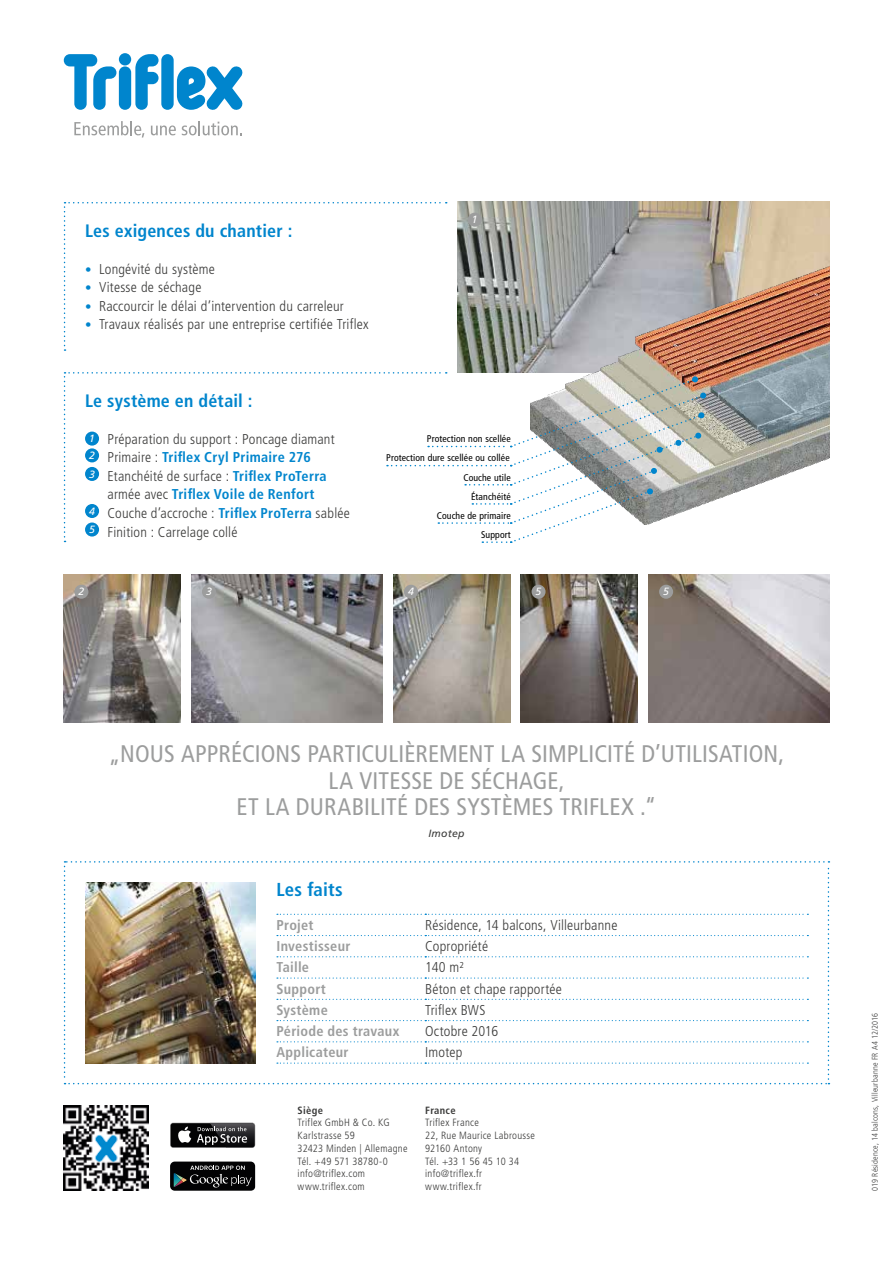
<style>
.page{position:relative;width:893px;height:1263px;background:#fff}
.page>*{position:absolute;margin:0;border:0;box-sizing:border-box;transform-origin:0 0}
.t1{font:condensed 24px/26.4px "Frutiger LT Pro";letter-spacing:.005em;color:#9c9d9d;text-align:center}
.t2{font:700 condensed 18.75px "Frutiger LT Pro";letter-spacing:.01em;color:#0085cd}
.t3{font:700 condensed 18px "Frutiger LT Pro";letter-spacing:.01em;color:#0085cd}
.t4{font:300 condensed 14.25px "Frutiger LT Pro";letter-spacing:.015em;color:#3b3b3a}
.t5{font:700 condensed 14.25px "Frutiger LT Pro";letter-spacing:.02em;color:#9c9d9d}
.t6{font:700 condensed 14.25px "Frutiger LT Pro";letter-spacing:.02em;color:#0085cd}
.t7{font:300 condensed 10.5px/12.8px "Frutiger LT Pro";letter-spacing:.025em;color:#3b3b3a}
.t8{font:700 condensed 10.5px "Frutiger LT Pro";letter-spacing:.03em;color:#3b3b3a}
.t9{font:italic 10.5px "Frutiger LT Pro";letter-spacing:.025em;color:#3b3b3a}
.t10{font:italic 10.5px "Frutiger LT Pro";color:#fff}
.t11{font:condensed 9.75px/19.2px "Frutiger LT Pro";letter-spacing:.01em;color:#000;text-align:right}
.t12{font:300 condensed 8.25px "Frutiger LT Pro";letter-spacing:.025em;color:#3b3b3a}
.s1{font-size:12.9px;color:#0085cd}
.s2{font-weight:400;font-style:italic;font-stretch:normal;font-size:10.5px;color:#fff}
.s3{font-weight:300;color:#3b3b3a}
.s4{font-weight:700;color:#0085cd}
</style>
<div class="page">
<svg style="left:64px;top:54px;width:52px;height:56px"></svg>
<div style="left:119px;top:66px;width:12px;height:44px;background:#0085cd;border-radius:6px"></div>
<div style="left:119px;top:53px;width:12px;height:12px;background:#0085cd;border-radius:50%"></div>
<svg style="left:135px;top:54px;width:24px;height:56px"></svg>
<svg style="left:177px;top:66px;width:65px;height:44px"></svg>
<div style="left:161px;top:54px;width:13px;height:56px;background:#0085cd;border-radius:6px"></div>
<svg style="left:74px;top:121px;width:70px;height:17px"></svg>
<svg style="left:151px;top:125px;width:25px;height:10px"></svg>
<svg style="left:182px;top:121px;width:60px;height:14px"></svg>
<svg style="left:64px;top:861px;width:765px;height:223px"></svg>
<img style="left:85px;top:882px;width:170px;height:181px">
<svg style="left:64px;top:202px;width:383px;height:149px"></svg>
<img style="left:457px;top:202px;width:372px;height:170px">
<img style="left:191px;top:574px;width:192px;height:149px">
<img style="left:521px;top:574px;width:117px;height:149px">
<img style="left:393px;top:574px;width:117px;height:149px">
<img style="left:64px;top:574px;width:117px;height:149px">
<img style="left:648px;top:574px;width:181px;height:149px">
<div style="left:202px;top:585px;width:14px;height:14px;background:#9c9d9d;border-radius:50%"></div>
<div style="left:531px;top:585px;width:15px;height:14px;background:#9c9d9d;border-radius:50%"></div>
<div style="left:404px;top:585px;width:14px;height:14px;background:#9c9d9d;border-radius:50%"></div>
<div style="left:74px;top:585px;width:14px;height:14px;background:#9c9d9d;border-radius:50%"></div>
<div style="left:659px;top:585px;width:14px;height:14px;background:#9c9d9d;border-radius:50%"></div>
<div style="left:170px;top:1123px;width:85px;height:25px;background:#484849;border-radius:3px"></div>
<div style="left:171px;top:1123px;width:84px;height:24px;background:#030304;border-radius:2px"></div>
<svg style="left:178px;top:1126px;width:13px;height:17px"></svg>
<img style="left:210px;top:1147px;width:44px;height:1px">
<img style="left:210px;top:1123px;width:45px;height:24px">
<svg style="left:197px;top:1127px;width:50px;height:18px"></svg>
<div style="left:170px;top:1161px;width:85px;height:30px;background:#020204;border-radius:5px"></div>
<svg style="left:174px;top:1165px;width:78px;height:22px"></svg>
<img style="left:64px;top:1106px;width:85px;height:85px">
<img style="left:531px;top:263px;width:298px;height:240px">
<svg style="left:64px;top:372px;width:643px;height:171px"></svg>
<div style="left:468px;top:213px;width:14px;height:14px;background:#9c9d9d;border-radius:50%"></div>
<p class="t3" style="left:85px;top:220px;width:209px">Les exigences du chantier :</p>
<p class="t4" style="left:85px;top:261px;width:131px"><span class="s1">•</span> Longévité du système</p>
<p class="t4" style="left:85px;top:279px;width:118px"><span class="s1">•</span> Vitesse de séchage</p>
<p class="t4" style="left:85px;top:298px;width:260px"><span class="s1">•</span> Raccourcir le délai d’intervention du carreleur</p>
<p class="t4" style="left:85px;top:316px;width:285px"><span class="s1">•</span> Travaux réalisés par une entreprise certifiée Triflex</p>
<p class="t10" style="left:472px;top:213px;width:7px">1</p>
<p class="t3" style="left:85px;top:390px;width:169px">Le système en détail :</p>
<p class="t4" style="left:89px;top:431px;width:247px"><span class="s2">1</span> Préparation du support : Poncage diamant</p>
<p class="t6" style="left:89px;top:449px;width:223px"><sup>2</sup> <span class="s3">Primaire :</span> Triflex Cryl Primaire 276</p>
<p class="t4" style="left:89px;top:468px;width:239px"><sup>3</sup> Etanchéité de surface : <span class="s4">Triflex ProTerra</span></p>
<p class="t6" style="left:108px;top:486px;width:209px"><span class="s3">armée avec</span> Triflex Voile de Renfort</p>
<p class="t4" style="left:89px;top:505px;width:262px"><sup>4</sup> Couche d’accroche : <span class="s4">Triflex ProTerra</span> sablée</p>
<p class="t4" style="left:89px;top:523px;width:150px"><sup>5</sup> Finition : Carrelage collé</p>
<p class="t11" style="left:427px;top:429px;width:85px">Protection non scellée</p>
<p class="t11" style="left:386px;top:449px;width:126px">Protection dure scellée ou collée<br>Couche utile</p>
<p class="t11" style="left:471px;top:487px;width:41px">Étanchéité</p>
<p class="t11" style="left:481px;top:525px;width:31px">Support</p>
<p class="t11" style="left:437px;top:506px;width:75px">Couche de primaire</p>
<p class="t10" style="left:79px;top:586px;width:7px">2</p>
<p class="t10" style="left:206px;top:586px;width:7px">3</p>
<p class="t10" style="left:408px;top:586px;width:7px">4</p>
<p class="t10" style="left:536px;top:586px;width:7px">5</p>
<p class="t10" style="left:663px;top:586px;width:7px">5</p>
<h1 class="t1" style="left:109px;top:741px;width:677px">„NOUS APPRÉCIONS PARTICULIÈREMENT LA SIMPLICITÉ D’UTILISATION,<br>LA VITESSE DE SÉCHAGE,<br>ET LA DURABILITÉ DES SYSTÈMES TRIFLEX .“</h1>
<p class="t9" style="left:428px;top:827px;width:38px">Imotep</p>
<h2 class="t2" style="left:276px;top:879px;width:68px">Les faits</h2>
<p class="t5" style="left:276px;top:916px;width:39px">Projet</p>
<p class="t4" style="left:425px;top:917px;width:194px">Résidence, 14 balcons, Villeurbanne</p>
<p class="t5" style="left:276px;top:938px;width:76px">Investisseur</p>
<p class="t4" style="left:425px;top:938px;width:64px">Copropriété</p>
<p class="t5" style="left:276px;top:959px;width:34px">Taille</p>
<p class="t4" style="left:425px;top:959px;width:40px">140 m²</p>
<p class="t5" style="left:276px;top:980px;width:51px">Support</p>
<p class="t4" style="left:425px;top:980px;width:138px">Béton et chape rapportée</p>
<p class="t5" style="left:276px;top:1001px;width:53px">Système</p>
<p class="t4" style="left:425px;top:1002px;width:62px">Triflex BWS</p>
<p class="t5" style="left:276px;top:1023px;width:124px">Période des travaux</p>
<p class="t4" style="left:425px;top:1023px;width:75px">Octobre 2016</p>
<p class="t5" style="left:276px;top:1044px;width:74px">Applicateur</p>
<p class="t4" style="left:425px;top:1044px;width:39px">Imotep</p>
<p class="t8" style="left:298px;top:1104px;width:27px">Siège</p>
<p class="t7" style="left:298px;top:1116px;width:111px">Triflex GmbH &amp; Co. KG<br>Karlstrasse 59<br>32423 Minden | Allemagne<br>Tél. +49 571 38780-0 info@triflex.com www.triflex.com</p>
<p class="t8" style="left:425px;top:1103px;width:32px">France</p>
<p class="t7" style="left:425px;top:1116px;width:111px">Triflex France<br>22, Rue Maurice Labrousse<br>92160 Antony<br>Tél. +33 1 56 45 10 34 info@triflex.fr www.triflex.fr</p>
<p class="t12" style="left:870px;top:1191px;width:179px;rotate:-90deg">019 Résidence, 14 balcons, Villeurbanne FR A4 12/2016</p>
</div>
